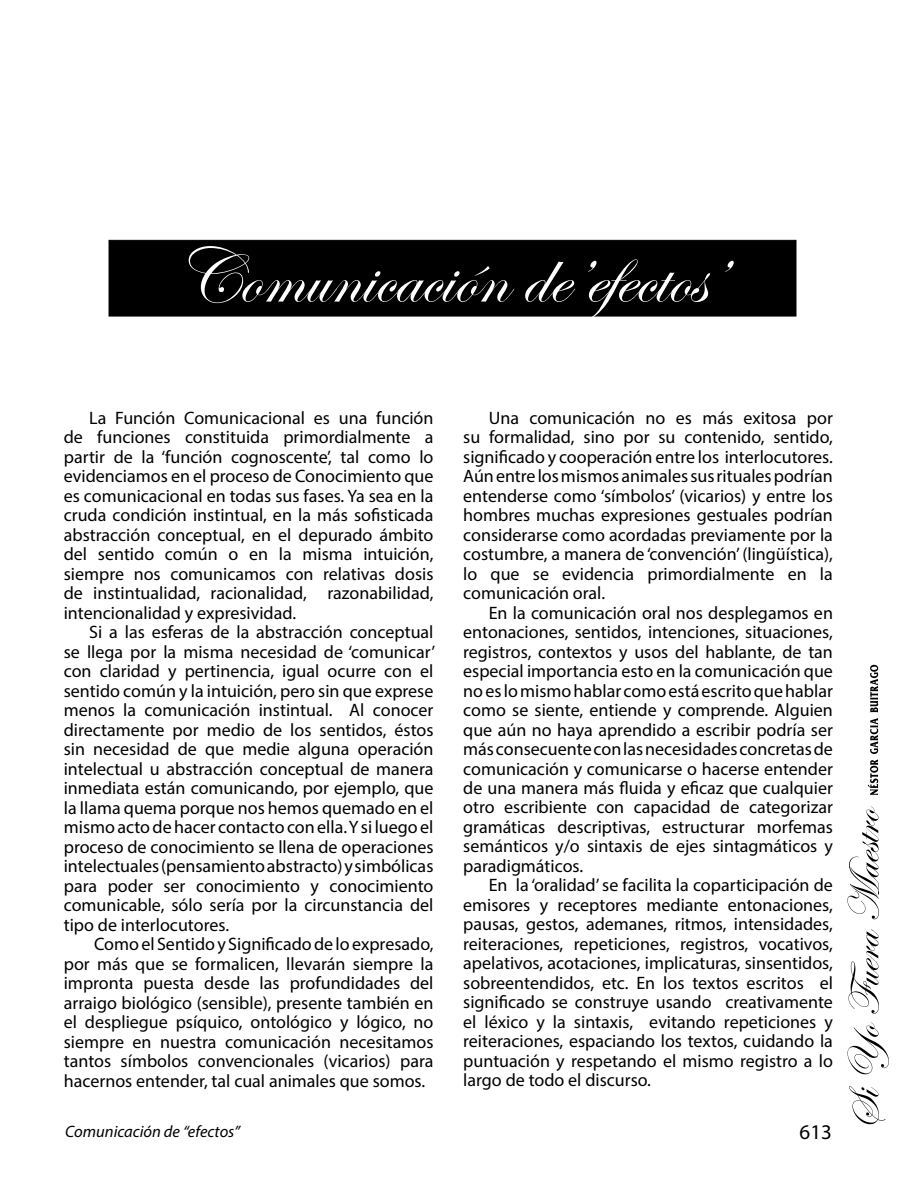
<style>
.page{position:relative;width:918px;height:1188px;background:#fff}
.page>*{position:absolute;margin:0;border:0;box-sizing:border-box;transform-origin:0 0}
.t1{font:79.5px "Edwardian Script ITC";color:#fff}
.t2{font:21px "Myriad Pro";color:#000}
.t3{font:18px/19.5px "Myriad Pro";color:#000;text-align:justify}
.t4{font:italic 16.5px "Myriad Pro";color:#000}
</style>
<div class="page">
<svg style="left:849px;top:1086px;width:36px;height:38px"></svg>
<svg style="left:848px;top:1022px;width:41px;height:52px"></svg>
<svg style="left:849px;top:929px;width:30px;height:85px"></svg>
<svg style="left:847px;top:806px;width:32px;height:113px"></svg>
<svg style="left:868px;top:718px;width:10px;height:77px"></svg>
<svg style="left:870px;top:665px;width:8px;height:47px"></svg>
<div style="left:109px;top:240px;width:687px;height:76px;background:#000;border:1px solid #000"></div>
<h1 class="t1" style="left:175px;top:233px;width:549px">Comunicación de’efectos’</h1>
<p class="t3" style="left:64px;top:408px;width:371px;text-indent:26px">La Función Comunicacional es una función de funciones constituida primordialmente a partir de la ‘función cognoscente’, tal como lo evidenciamos en el proceso de Conocimiento que es comunicacional en todas sus fases. Ya sea en la cruda condición instintual, en la más sofisticada abstracción conceptual, en el depurado ámbito del sentido común o en la misma intuición, siempre nos comunicamos con relativas dosis de instintualidad, racionalidad, razonabilidad, intencionalidad y expresividad.</p>
<p class="t3" style="left:64px;top:622px;width:373px;text-indent:26px">Si a las esferas de la abstracción conceptual se llega por la misma necesidad de ‘comunicar’ con claridad y pertinencia, igual ocurre con el sentido común y la intuición, pero sin que exprese menos la comunicación instintual. Al conocer directamente por medio de los sentidos, éstos sin necesidad de que medie alguna operación intelectual u abstracción conceptual de manera inmediata están comunicando, por ejemplo, que la llama quema porque nos hemos quemado en el mismo acto de hacer contacto con ella. Y si luego el proceso de conocimiento se llena de operaciones intelectuales (pensamiento abstracto) y simbólicas para poder ser conocimiento y conocimiento comunicable, sólo sería por la circunstancia del tipo de interlocutores.</p>
<p class="t3" style="left:64px;top:934px;width:371px;text-indent:30px">Como el Sentido y Significado de lo expresado, por más que se formalicen, llevarán siempre la impronta puesta desde las profundidades del arraigo biológico (sensible), presente también en el despliegue psíquico, ontológico y lógico, no siempre en nuestra comunicación necesitamos tantos símbolos convencionales (vicarios) para hacernos entender, tal cual animales que somos.</p>
<p class="t3" style="left:463px;top:408px;width:371px;text-indent:26px">Una comunicación no es más exitosa por su formalidad, sino por su contenido, sentido, significado y cooperación entre los interlocutores.<br>Aún entre los mismos animales sus rituales podrían entenderse como ‘símbolos’ (vicarios) y entre los hombres muchas expresiones gestuales podrían considerarse como acordadas previamente por la costumbre, a manera de ‘convención’ (lingüística), lo que se evidencia primordialmente en la comunicación oral.</p>
<p class="t3" style="left:463px;top:602px;width:371px;text-indent:26px">En la comunicación oral nos desplegamos en entonaciones, sentidos, intenciones, situaciones, registros, contextos y usos del hablante, de tan especial importancia esto en la comunicación que no es lo mismo hablar como está escrito que hablar como se siente, entiende y comprende. Alguien que aún no haya aprendido a escribir podría ser más consecuente con las necesidades concretas de comunicación y comunicarse o hacerse entender de una manera más fluida y eficaz que cualquier otro escribiente con capacidad de categorizar gramáticas descriptivas, estructurar morfemas semánticos y/o sintaxis de ejes sintagmáticos y paradigmáticos.</p>
<p class="t3" style="left:463px;top:875px;width:371px;text-indent:26px">En la ‘oralidad’ se facilita la coparticipación de emisores y receptores mediante entonaciones, pausas, gestos, ademanes, ritmos, intensidades, reiteraciones, repeticiones, registros, vocativos, apelativos, acotaciones, implicaturas, sinsentidos, sobreentendidos, etc. En los textos escritos el significado se construye usando creativamente el léxico y la sintaxis, evitando repeticiones y reiteraciones, espaciando los textos, cuidando la puntuación y respetando el mismo registro a lo largo de todo el discurso.</p>
<p class="t4" style="left:65px;top:1121px;width:176px">Comunicación de “efectos”</p>
<p class="t2" style="left:800px;top:1119px;width:34px">613</p>
</div>
